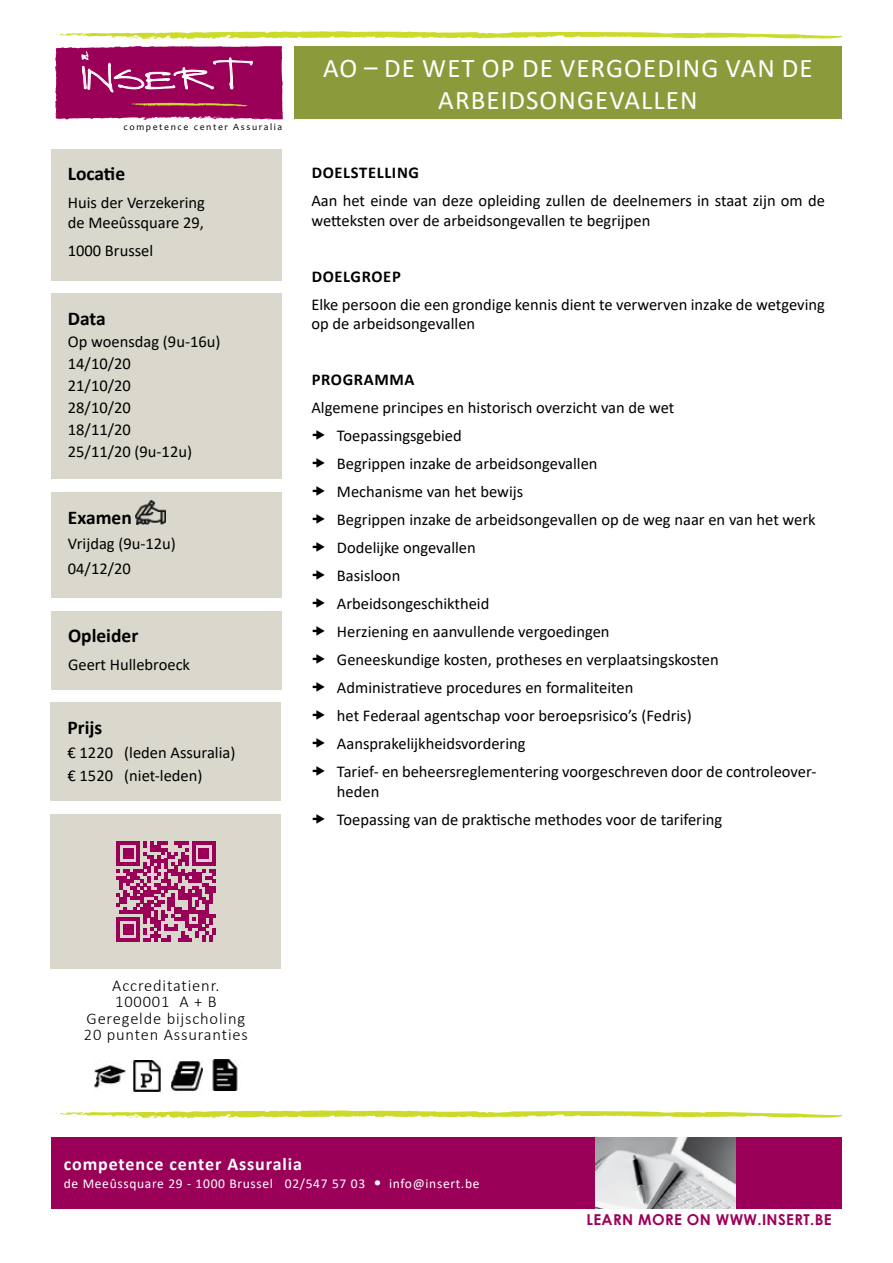
<style>
.page{position:relative;width:893px;height:1263px;background:#fff}
.page>*{position:absolute;margin:0;border:0;box-sizing:border-box;transform-origin:0 0}
.t1{font:43.05px "Herbert";color:#fff}
.t2{font:27px/32.4px "Calibri";letter-spacing:.04em;color:#fff;text-align:center}
.t3{font:700 19.5px "Calibri";color:#000}
.t4{font:700 18px "Calibri";letter-spacing:.05em;color:#fff}
.t5{font:16.5px/28px "Calibri";color:#000}
.t6{font:300 16.5px/16.5px "Calibri";letter-spacing:.05em;color:#000;text-align:center}
.t7{font:700 16.5px "Calibri";letter-spacing:.04em;color:#000}
.t8{font:700 15px "Century Gothic";letter-spacing:.025em;color:#9b0059}
.t9{font:13.5px "Calibri";letter-spacing:.05em;color:#fff}
.t10{font:9.6px "Candara";letter-spacing:.17em;color:#000}
.s1{font-size:16.5px}
</style>
<div class="page">
<svg style="left:51px;top:31px;width:791px;height:89px"></svg>
<svg style="left:51px;top:1110px;width:791px;height:8px"></svg>
<div style="left:51px;top:1137px;width:791px;height:71px;background:#9b0059"></div>
<img style="left:595px;top:1137px;width:140px;height:72px">
<img style="left:95px;top:1060px;width:31px;height:28px">
<img style="left:132px;top:1060px;width:29px;height:31px">
<img style="left:171px;top:1060px;width:31px;height:31px">
<img style="left:212px;top:1060px;width:26px;height:31px">
<div style="left:51px;top:814px;width:230px;height:155px;background:#dad8cc"></div>
<svg style="left:116px;top:841px;width:100px;height:100px"></svg>
<div style="left:51px;top:149px;width:230px;height:131px;background:#dad8cc"></div>
<div style="left:51px;top:294px;width:231px;height:185px;background:#dad8cc"></div>
<div style="left:51px;top:492px;width:231px;height:105px;background:#dad8cc"></div>
<div style="left:51px;top:611px;width:231px;height:78px;background:#dad8cc"></div>
<div style="left:50px;top:702px;width:231px;height:99px;background:#dad8cc"></div>
<div style="left:294px;top:46px;width:548px;height:73px;background:#8b9b3c"></div>
<img style="left:136px;top:500px;width:29px;height:25px">
<h1 class="t1" style="left:83px;top:49px;width:173px">I NSERT</h1>
<p class="t10" style="left:123px;top:121px;width:160px">competence center Assuralia</p>
<p class="t3" style="left:68px;top:160px;width:59px">Locatie</p>
<p class="t5" style="left:68px;top:193px;width:139px;line-height:19.5px">Huis der Verzekering de Meeûssquare 29,</p>
<p class="t5" style="left:68px;top:236px;width:87px">1000 Brussel</p>
<p class="t3" style="left:68px;top:305px;width:39px">Data</p>
<p class="t5" style="left:68px;top:330px;width:154px;line-height:22px">Op woensdag (9u-16u)<br>14/10/20<br>21/10/20<br>28/10/20<br>18/11/20<br>25/11/20 (9u-12u)</p>
<p class="t3" style="left:68px;top:504px;width:65px">Examen</p>
<p class="t5" style="left:68px;top:530px;width:109px;line-height:25px">Vrijdag (9u-12u)<br>04/12/20</p>
<p class="t3" style="left:68px;top:622px;width:72px">Opleider</p>
<p class="t5" style="left:68px;top:650px;width:124px">Geert Hullebroeck</p>
<p class="t3" style="left:68px;top:714px;width:36px">Prijs</p>
<p class="t5" style="left:68px;top:740px;width:169px;line-height:23.5px">€ 1220 (leden Assuralia) € 1520 (niet-leden)</p>
<h2 class="t2" style="left:323px;top:51px;width:491px">AO – DE WET OP DE VERGOEDING VAN DE<br>ARBEIDSONGEVALLEN</h2>
<p class="t7" style="left:312px;top:161px;width:109px">DOELSTELLING</p>
<p class="t5" style="left:311px;top:191px;width:515px;line-height:19.5px">Aan het einde van deze opleiding zullen de deelnemers in staat zijn om de wetteksten over de arbeidsongevallen te begrijpen</p>
<p class="t7" style="left:312px;top:265px;width:91px">DOELGROEP</p>
<p class="t5" style="left:311px;top:294px;width:515px;line-height:19.5px">Elke persoon die een grondige kennis dient te verwerven inzake de wetgeving op de arbeidsongevallen</p>
<p class="t7" style="left:312px;top:368px;width:104px">PROGRAMMA</p>
<p class="t5" style="left:337px;top:393px;width:481px;text-indent:-26px">Algemene principes en historisch overzicht van de wet<br>Toepassingsgebied<br>Begrippen inzake de arbeidsongevallen<br>Mechanisme van het bewijs<br>Begrippen inzake de arbeidsongevallen op de weg naar en van het werk Dodelijke ongevallen<br>Basisloon<br>Arbeidsongeschiktheid<br>Herziening en aanvullende vergoedingen<br>Geneeskundige kosten, protheses en verplaatsingskosten Administratieve procedures en formaliteiten<br>het Federaal agentschap voor beroepsrisico’s (Fedris)<br>Aansprakelijkheidsvordering<br>Tarief- en beheersreglementering voorgeschreven door de controleover-</p>
<p class="t5" style="left:337px;top:777px;width:387px">heden<br>Toepassing van de praktische methodes voor de tarifering</p>
<p class="t6" style="left:84px;top:977px;width:166px">Accreditatienr.<br>100001 A + B<br>Geregelde bijscholing<br>20 punten Assuranties</p>
<p class="t4" style="left:64px;top:1151px;width:240px">competence center Assuralia</p>
<p class="t9" style="left:64px;top:1174px;width:417px">de Meeûssquare 29 - 1000 Brussel 02/547 57 03 <span class="s1">•</span> info@insert.be</p>
<p class="t8" style="left:586px;top:1208px;width:247px">LEARN MORE ON WWW.INSERT.BE</p>
</div>
